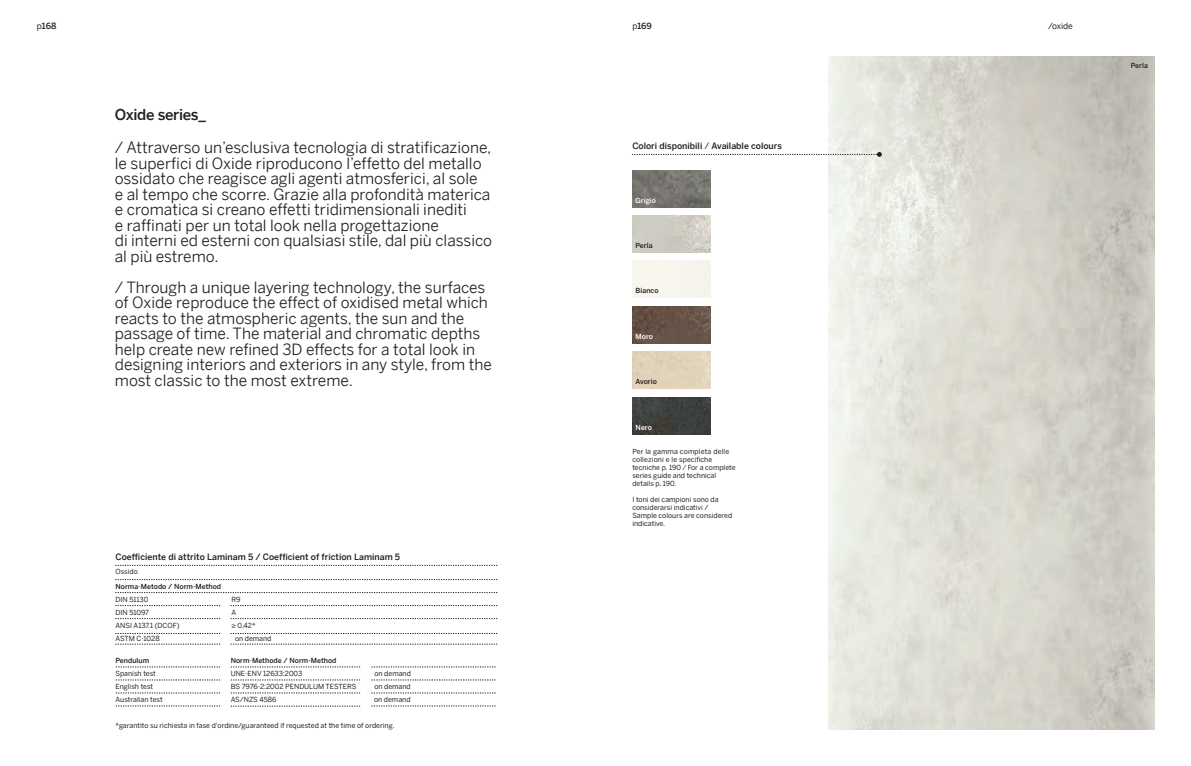
<style>
.page{position:relative;width:1191px;height:766px;background:#fff}
.page>*{position:absolute;margin:0;border:0;box-sizing:border-box;transform-origin:0 0}
.t1{font:15.5px/15.5px "Benton Sans";color:#231f20}
.t2{font:500 15px "Benton Sans";letter-spacing:-.02em;color:#231f20}
.t3{font:500 8.7px "Benton Sans";color:#231f20}
.t4{font:500 8.5px "Benton Sans";letter-spacing:-.01em;color:#231f20}
.t5{font:8.5px "Benton Sans";color:#231f20}
.t6{font:7px/8px "Benton Sans";color:#231f20}
.t7{font:500 7px/13px "Benton Sans";color:#231f20}
.t8{font:500 7px "Benton Sans";color:#fff}
.s1{font-weight:400}
</style>
<div class="page">
<img style="left:828px;top:57px;width:326px;height:672px">
<img style="left:632px;top:170px;width:78px;height:37px">
<img style="left:632px;top:215px;width:78px;height:37px">
<img style="left:632px;top:306px;width:78px;height:37px">
<img style="left:632px;top:397px;width:78px;height:37px">
<svg style="left:632px;top:152px;width:250px;height:5px"></svg>
<svg style="left:115px;top:565px;width:382px;height:1px"></svg>
<svg style="left:115px;top:579px;width:382px;height:1px"></svg>
<svg style="left:115px;top:592px;width:382px;height:1px"></svg>
<svg style="left:115px;top:605px;width:105px;height:1px"></svg>
<svg style="left:230px;top:605px;width:267px;height:1px"></svg>
<svg style="left:115px;top:618px;width:105px;height:1px"></svg>
<svg style="left:230px;top:618px;width:267px;height:1px"></svg>
<svg style="left:115px;top:633px;width:105px;height:1px"></svg>
<svg style="left:115px;top:643px;width:105px;height:1px"></svg>
<svg style="left:230px;top:633px;width:267px;height:1px"></svg>
<svg style="left:230px;top:643px;width:267px;height:1px"></svg>
<svg style="left:116px;top:666px;width:104px;height:1px"></svg>
<svg style="left:371px;top:666px;width:124px;height:1px"></svg>
<svg style="left:231px;top:666px;width:129px;height:1px"></svg>
<svg style="left:116px;top:679px;width:104px;height:1px"></svg>
<svg style="left:371px;top:679px;width:124px;height:1px"></svg>
<svg style="left:231px;top:679px;width:129px;height:1px"></svg>
<svg style="left:116px;top:692px;width:104px;height:1px"></svg>
<svg style="left:371px;top:692px;width:124px;height:1px"></svg>
<svg style="left:231px;top:692px;width:129px;height:1px"></svg>
<svg style="left:116px;top:705px;width:104px;height:1px"></svg>
<svg style="left:371px;top:705px;width:124px;height:1px"></svg>
<svg style="left:231px;top:705px;width:129px;height:1px"></svg>
<p class="t4" style="left:37px;top:21px;width:21px"><span class="s1">p</span>168</p>
<p class="t2" style="left:115px;top:106px;width:93px">Oxide series_</p>
<p class="t1" style="left:115px;top:139px;width:379px">/ Attraverso un’esclusiva tecnologia di stratificazione, le superfici di Oxide riproducono l’effetto del metallo ossidato che reagisce agli agenti atmosferici, al sole<br>e al tempo che scorre. Grazie alla profondità materica e cromatica si creano effetti tridimensionali inediti<br>e raffinati per un total look nella progettazione<br>di interni ed esterni con qualsiasi stile, dal più classico al più estremo.</p>
<p class="t1" style="left:115px;top:279px;width:378px">/ Through a unique layering technology, the surfaces of Oxide reproduce the effect of oxidised metal which reacts to the atmospheric agents, the sun and the passage of time. The material and chromatic depths help create new refined 3D effects for a total look in designing interiors and exteriors in any style, from the most classic to the most extreme.</p>
<p class="t3" style="left:115px;top:551px;width:286px">Coefficiente di attrito Laminam 5 / Coefficient of friction Laminam 5</p>
<p class="t7" style="left:115px;top:579px;width:107px">Norma<span class="s1">-</span>Metodo / Norm-Method<br><span class="s1">DIN 51130</span></p>
<p class="t6" style="left:115px;top:567px;width:24px">Ossido</p>
<p class="t6" style="left:231px;top:595px;width:11px">R9</p>
<p class="t6" style="left:115px;top:608px;width:35px">DIN 51097</p>
<p class="t6" style="left:231px;top:608px;width:6px">A</p>
<p class="t6" style="left:115px;top:621px;width:65px">ANSI A137.1 (DCOF)</p>
<p class="t6" style="left:231px;top:621px;width:26px">≥ 0,42*</p>
<p class="t6" style="left:115px;top:634px;width:46px">ASTM C-1028</p>
<p class="t6" style="left:235px;top:634px;width:38px">on demand</p>
<p class="t7" style="left:116px;top:653px;width:35px">Pendulum</p>
<p class="t6" style="left:116px;top:666px;width:49px;line-height:13px">Spanish test<br>English test<br>Australian test</p>
<p class="t6" style="left:116px;top:721px;width:280px">*garantito su richiesta in fase d'ordine/guaranteed if requested at the time of ordering.</p>
<p class="t7" style="left:231px;top:653px;width:107px">Norm<span class="s1">-</span>Methode / Norm-Method<br><span class="s1">UNE-ENV 12633:2003</span></p>
<p class="t6" style="left:374px;top:669px;width:38px">on demand</p>
<p class="t6" style="left:231px;top:682px;width:127px">BS 7976-2:2002 PENDULUM TESTERS</p>
<p class="t6" style="left:374px;top:682px;width:38px">on demand</p>
<p class="t6" style="left:231px;top:695px;width:47px">AS/NZS 4586</p>
<p class="t6" style="left:374px;top:695px;width:38px">on demand</p>
<p class="t4" style="left:632px;top:21px;width:21px"><span class="s1">p</span>169</p>
<p class="t5" style="left:1048px;top:21px;width:26px">/oxide</p>
<p class="t3" style="left:632px;top:140px;width:151px">Colori disponibili <span class="s1">/</span> Available colours</p>
<p class="t8" style="left:635px;top:196px;width:22px">Grigio</p>
<p class="t7" style="left:635px;top:239px;width:19px">Perla</p>
<p class="t7" style="left:635px;top:284px;width:24px">Bianco</p>
<p class="t8" style="left:635px;top:332px;width:19px">Moro</p>
<p class="t7" style="left:635px;top:375px;width:23px">Avorio</p>
<p class="t8" style="left:635px;top:423px;width:18px">Nero</p>
<p class="t6" style="left:632px;top:447px;width:105px">Per la gamma completa delle collezioni e le specifiche tecniche p. 190 ⁄ For a complete series guide and technical details p. 190.</p>
<p class="t6" style="left:632px;top:495px;width:101px">I toni dei campioni sono da considerarsi indicativi /<br>Sample colours are considered indicative.</p>
<p class="t7" style="left:1131px;top:59px;width:19px">Perla</p>
</div>
